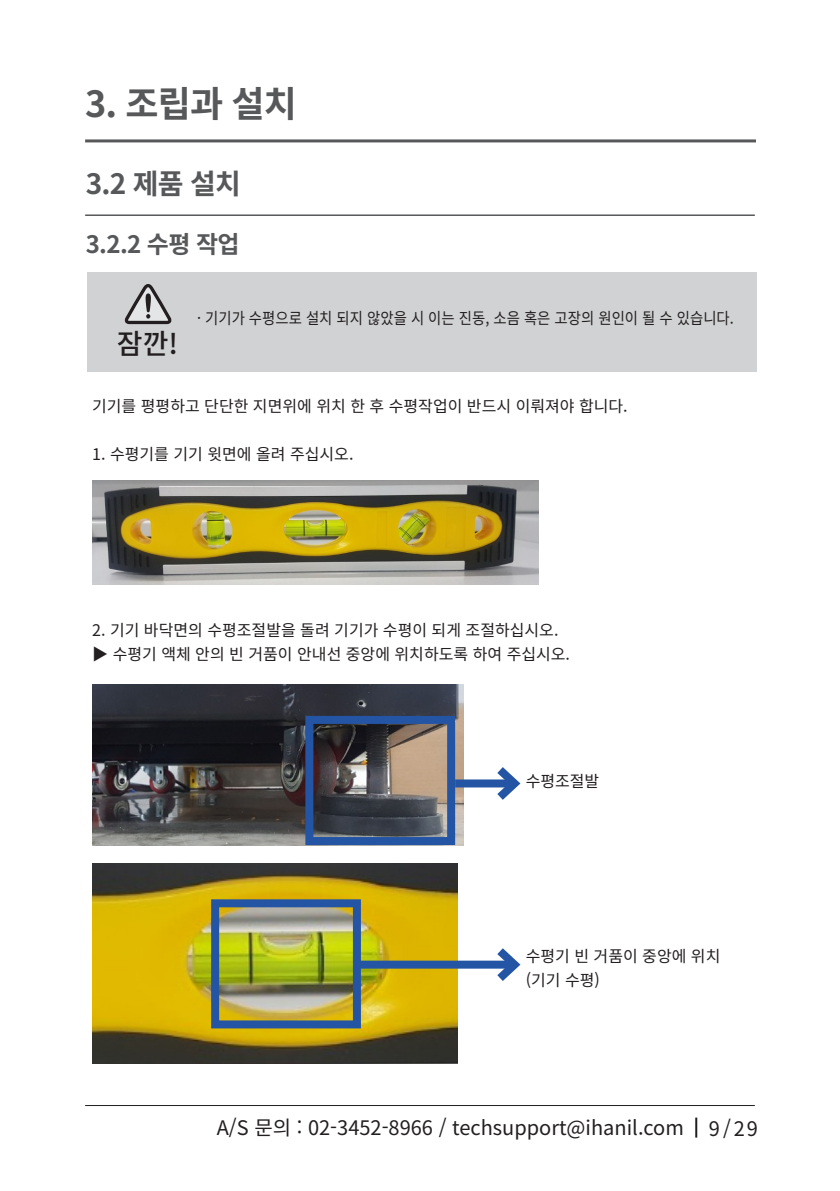
<style>
.page{position:relative;width:840px;height:1191px;background:#fff}
.page>*{position:absolute;margin:0;border:0;box-sizing:border-box;transform-origin:0 0}
.t1{font:700 36px "Noto Sans CJ Kkr";color:#57585a}
.t2{font:700 28px "Noto Sans CJ Kkr";color:#57585a}
.t3{font:500 28px "Noto Sans CJ Kkr";color:#231f20}
.t4{font:700 24px "Noto Sans CJ Kkr";color:#57585a}
.t5{font:20px "Noto Sans CJ Kkr";color:#231f20}
.t6{font:16px "Noto Sans CJ Kkr";color:#231f20}
.t7{font:16px "Noto Sans CJ Kkr";color:#231f20;scale:.9 1}
</style>
<div class="page">
<hr style="left:85px;top:139px;width:670px;height:3px;background:#57585a">
<hr style="left:85px;top:1105px;width:669px;height:1px;background:#231f20">
<hr style="left:694px;top:1117px;width:2px;height:20px;background:#231f20">
<hr style="left:85px;top:214px;width:669px;height:2px;background:#57585a">
<div style="left:88px;top:272px;width:668px;height:99px;background:#d1d2d4"></div>
<svg style="left:124px;top:284px;width:48px;height:40px"></svg>
<img style="left:92px;top:481px;width:446px;height:103px">
<img style="left:92px;top:685px;width:371px;height:160px">
<div style="left:305px;top:716px;width:150px;height:129px;border:8px solid #2455a5"></div>
<div style="left:455px;top:779px;width:59px;height:8px;background:#2455a5"></div>
<svg style="left:488px;top:767px;width:33px;height:33px"></svg>
<img style="left:92px;top:864px;width:365px;height:200px">
<div style="left:211px;top:899px;width:150px;height:129px;border:8px solid #2455a5"></div>
<div style="left:358px;top:960px;width:156px;height:8px;background:#2455a5"></div>
<svg style="left:488px;top:948px;width:33px;height:33px"></svg>
<p class="t1" style="left:85px;top:83px;width:213px">3. 조립과 설치</p>
<p class="t2" style="left:86px;top:168px;width:157px">3.2 제품 설치</p>
<p class="t4" style="left:86px;top:230px;width:155px">3.2.2 수평 작업</p>
<p class="t3" style="left:117px;top:328px;width:63px">잠깐!</p>
<p class="t7" style="left:197px;top:309px;width:597px">· 기기가 수평으로 설치 되지 않았을 시 이는 진동, 소음 혹은 고장의 원인이 될 수 있습니다.</p>
<p class="t6" style="left:92px;top:397px;width:537px">기기를 평평하고 단단한 지면위에 위치 한 후 수평작업이 반드시 이뤄져야 합니다.</p>
<p class="t6" style="left:92px;top:444px;width:263px">1. 수평기를 기기 윗면에 올려 주십시오.</p>
<p class="t6" style="left:92px;top:621px;width:467px">2. 기기 바닥면의 수평조절발을 돌려 기기가 수평이 되게 조절하십시오.</p>
<p class="t6" style="left:92px;top:645px;width:479px">▶ 수평기 액체 안의 빈 거품이 안내선 중앙에 위치하도록 하여 주십시오.</p>
<p class="t6" style="left:525px;top:772px;width:75px">수평조절발</p>
<p class="t6" style="left:525px;top:947px;width:196px">수평기 빈 거품이 중앙에 위치</p>
<p class="t6" style="left:525px;top:971px;width:76px">(기기 수평)</p>
<p class="t5" style="left:217px;top:1116px;width:542px">A/S 문의 : 02-3452-8966 / techsupport@ihanil.com 9 /29</p>
</div>
